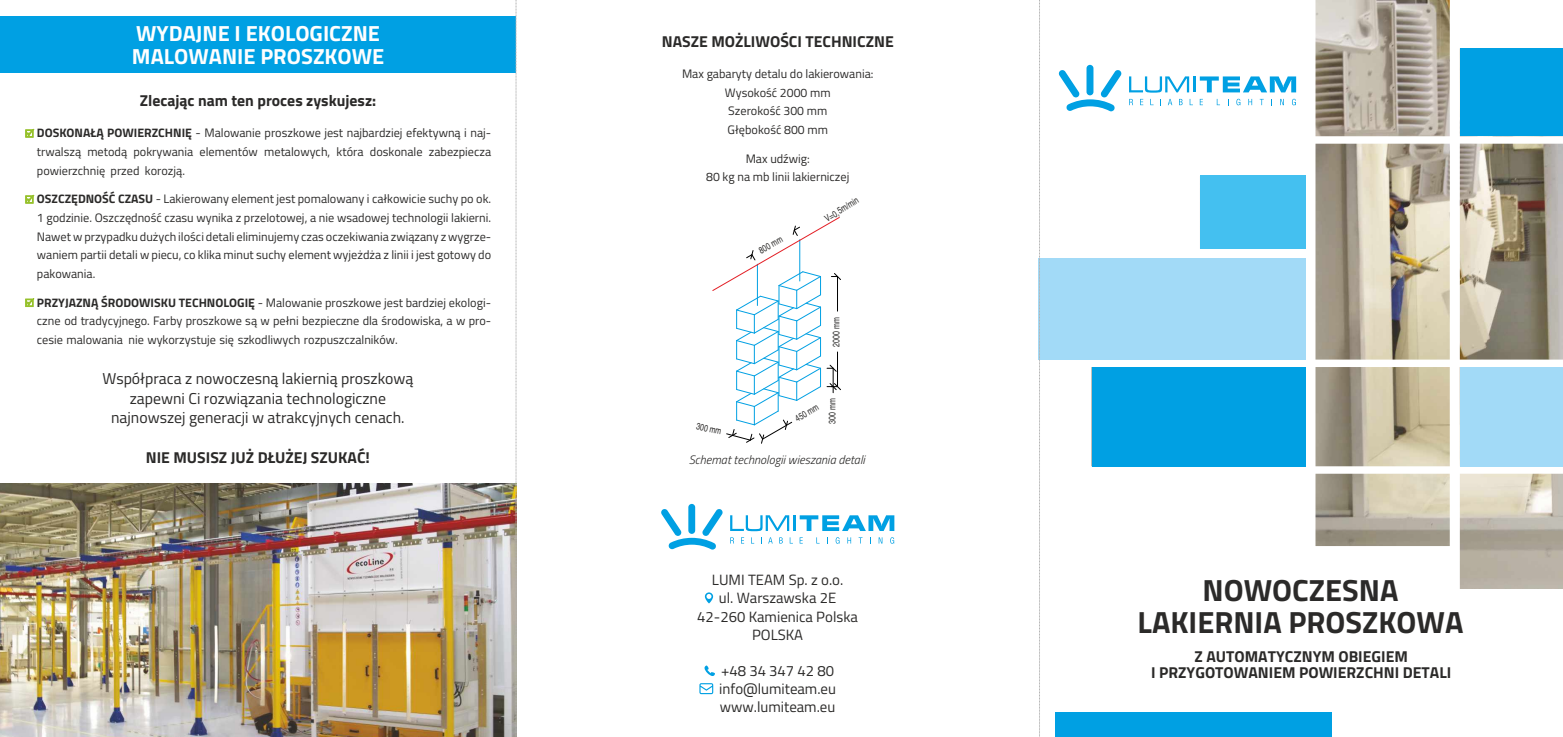
<style>
.page{position:relative;width:1563px;height:737px;background:#fff}
.page>*{position:absolute;margin:0;border:0;box-sizing:border-box;transform-origin:0 0}
.t1{font:700 30.62px/31.7px "Titillium Web";color:#2b2a29;text-align:center}
.t2{font:700 21.88px/23.3px "Titillium Web";color:#fefefe}
.t3{font:700 15.75px/16.3px "Titillium Web";color:#2b2a29;text-align:center}
.t4{font:15.75px/19.9px "Titillium Web";color:#2b2a29;text-align:center}
.t5{font:14.88px/18.1px "Titillium Web";color:#2b2a29;text-align:center}
.t6{font:12.25px/18.6px "Titillium Web";color:#2b2a29;text-align:justify}
.t7{font:italic 300 12.25px "Titillium Web";color:#2b2a29}
.t8{font:9.45px "Helvetica";color:#2b2a29;scale:.75 1}
.s1{font-weight:700}
</style>
<div class="page">
<div style="left:0;top:16px;width:516px;height:57px;background:#00a0e3"></div>
<svg style="left:712px;top:217px;width:129px;height:227px"></svg>
<svg style="left:699px;top:683px;width:14px;height:11px"></svg>
<svg style="left:704px;top:665px;width:11px;height:11px"></svg>
<svg style="left:705px;top:592px;width:8px;height:11px"></svg>
<svg style="left:730px;top:515px;width:164px;height:16px"></svg>
<div style="left:688px;top:504px;width:7px;height:30px;background:#00a0e3;border-radius:3px"></div>
<svg style="left:661px;top:508px;width:62px;height:41px"></svg>
<svg style="left:730px;top:537px;width:4px;height:6px"></svg>
<svg style="left:741px;top:537px;width:3px;height:6px"></svg>
<svg style="left:768px;top:537px;width:4px;height:6px"></svg>
<svg style="left:779px;top:537px;width:4px;height:6px"></svg>
<svg style="left:799px;top:537px;width:4px;height:6px"></svg>
<svg style="left:816px;top:537px;width:3px;height:6px"></svg>
<svg style="left:835px;top:537px;width:4px;height:6px"></svg>
<svg style="left:847px;top:537px;width:4px;height:6px"></svg>
<svg style="left:878px;top:537px;width:4px;height:6px"></svg>
<svg style="left:890px;top:537px;width:4px;height:6px"></svg>
<img style="left:0;top:484px;width:516px;height:253px">
<div style="left:1056px;top:712px;width:276px;height:25px;background:#00a0e3"></div>
<img style="left:1040px;top:0;width:523px;height:588px">
<div style="left:1038px;top:258px;width:267px;height:101px;background:#a2daf7"></div>
<div style="left:1091px;top:367px;width:214px;height:99px;background:#00a0e3"></div>
<div style="left:1459px;top:48px;width:104px;height:88px;background:#00a0e3"></div>
<div style="left:1459px;top:367px;width:104px;height:99px;background:#a2daf7"></div>
<div style="left:1200px;top:176px;width:105px;height:73px;background:#44c0f0"></div>
<svg style="left:516px;top:0;width:1px;height:737px"></svg>
<svg style="left:1039px;top:0;width:1px;height:737px"></svg>
<h2 class="t2" style="left:132px;top:21px;width:254px">WYDAJNE I EKOLOGICZNE<br>MALOWANIE PROSZKOWE</h2>
<p class="t3" style="left:140px;top:92px;width:238px">Zlecając nam ten proces zyskujesz:</p>
<p class="t6" style="left:37px;top:123px;width:456px"><span class="s1">DOSKONAŁĄ POWIERZCHNIĘ</span> - Malowanie proszkowe jest najbardziej efektywną i naj&shy;trwalszą metodą pokrywania elementów metalowych, która doskonale zabezpiecza powierzchnię przed korozją.</p>
<p class="t6" style="left:37px;top:189px;width:456px"><span class="s1">OSZCZĘDNOŚĆ CZASU</span> - Lakierowany element jest pomalowany i całkowicie suchy po ok.<br>1 godzinie. Oszczędność czasu wynika z przelotowej, a nie wsadowej technologii lakierni.<br>Nawet w przypadku dużych ilości detali eliminujemy czas oczekiwania związany z wygrze&shy;waniem partii detali w piecu, co klika minut suchy element wyjeżdża z linii i jest gotowy do pakowania.</p>
<p class="t6" style="left:37px;top:293px;width:456px"><span class="s1">PRZYJAZNĄ ŚRODOWISKU TECHNOLOGIĘ</span> - Malowanie proszkowe jest bardziej ekologi&shy;czne od tradycyjnego. Farby proszkowe są w pełni bezpieczne dla środowiska, a w pro&shy;cesie malowania nie wykorzystuje się szkodliwych rozpuszczalników.</p>
<p class="t4" style="left:102px;top:368px;width:312px">Współpraca z nowoczesną lakiernią proszkową zapewni Ci rozwiązania technologiczne najnowszej generacji w atrakcyjnych cenach.</p>
<p class="t3" style="left:146px;top:449px;width:226px">NIE MUSISZ JUŻ DŁUŻEJ SZUKAĆ!</p>
<p class="t3" style="left:662px;top:33px;width:233px">NASZE MOŻLIWOŚCI TECHNICZNE</p>
<p class="t6" style="left:682px;top:64px;width:193px;text-align:center">Max gabaryty detalu do lakierowania:<br>Wysokość 2000 mm<br>Szerokość 300 mm<br>Głębokość 800 mm</p>
<p class="t6" style="left:706px;top:149px;width:145px;text-align:center">Max udźwig:<br>80 kg na mb linii lakierniczej</p>
<p class="t8" style="left:758px;top:248px;width:36px;rotate:-29deg">800 mm</p>
<p class="t8" style="left:823px;top:216px;width:52px;rotate:-31deg">V=0,5m/min</p>
<p class="t8" style="left:832px;top:346px;width:41px;rotate:-90deg">2000 mm</p>
<p class="t8" style="left:829px;top:423px;width:36px;rotate:-90deg">300 mm</p>
<p class="t8" style="left:794px;top:416px;width:36px;rotate:-31deg">450 mm</p>
<p class="t7" style="left:689px;top:450px;width:178px">Schemat technologii wieszania detali</p>
<p class="t8" style="left:697px;top:422px;width:36px;rotate:12deg">300 mm</p>
<p class="t5" style="left:697px;top:570px;width:162px">LUMI TEAM Sp. z o.o.<br>ul. Warszawska 2E<br>42-260 Kamienica Polska<br>POLSKA</p>
<p class="t5" style="left:719px;top:661px;width:118px;text-align:left">+48 34 347 42 80 info@lumiteam.eu www.lumiteam.eu</p>
<h1 class="t1" style="left:1137px;top:573px;width:327px">NOWOCZESNA<br>LAKIERNIA PROSZKOWA</h1>
<p class="t3" style="left:1151px;top:648px;width:302px">Z AUTOMATYCZNYM OBIEGIEM<br>I PRZYGOTOWANIEM POWIERZCHNI DETALI</p>
</div>
